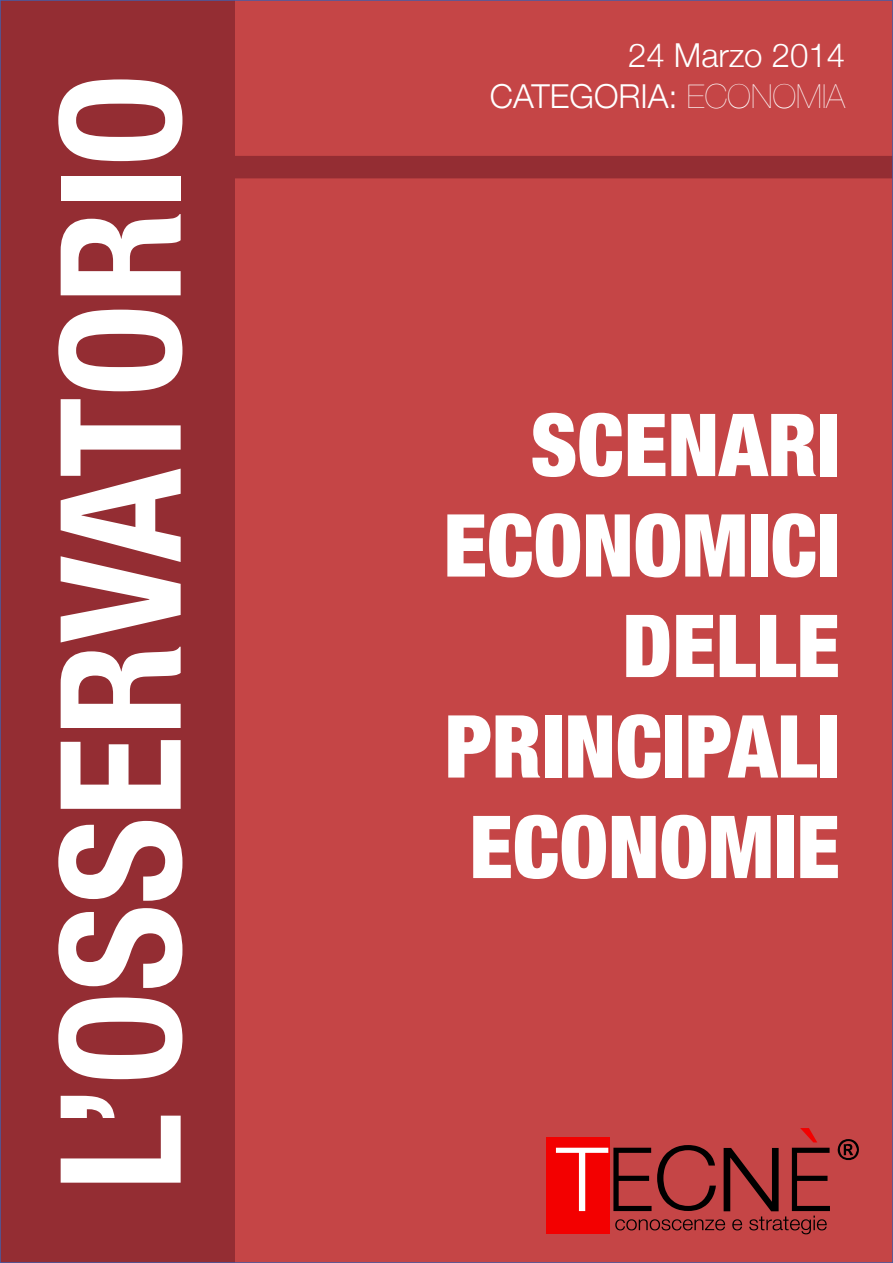
<style>
.page{position:relative;width:893px;height:1263px;background:#c54546}
.page>*{position:absolute;margin:0;border:0;box-sizing:border-box;transform-origin:0 0}
.t1{font:700 condensed 168px "Helvetica Neue";color:#fff}
.t2{font:900 condensed 87px/100.5px "Helvetica Neue";color:#fff;text-align:right}
.t3{font:300 33px/41.1px "Helvetica Neue";color:#fff;text-align:right}
.s1{font-weight:200}
</style>
<div class="page">
<div style="left:0;top:0;width:235px;height:1263px;background:#942d33"></div>
<div style="left:233px;top:156px;width:660px;height:22px;background:#942d33"></div>
<div style="left:547px;top:1137px;width:63px;height:96px;background:#f30000"></div>
<svg style="left:556px;top:1128px;width:274px;height:106px"></svg>
<svg style="left:837px;top:1139px;width:22px;height:22px"></svg>
<h1 class="t1" style="left:-19px;top:1191px;width:1119px;rotate:-90deg">L’OSSERVATORIO</h1>
<p class="t3" style="left:490px;top:33px;width:357px">24 Marzo 2014<br>CATEGORIA: <span class="s1">ECONOMIA</span></p>
<p class="t2" style="left:444px;top:390px;width:398px">SCENARI<br>ECONOMICI<br>DELLE<br>PRINCIPALI<br>ECONOMIE</p>
</div>
